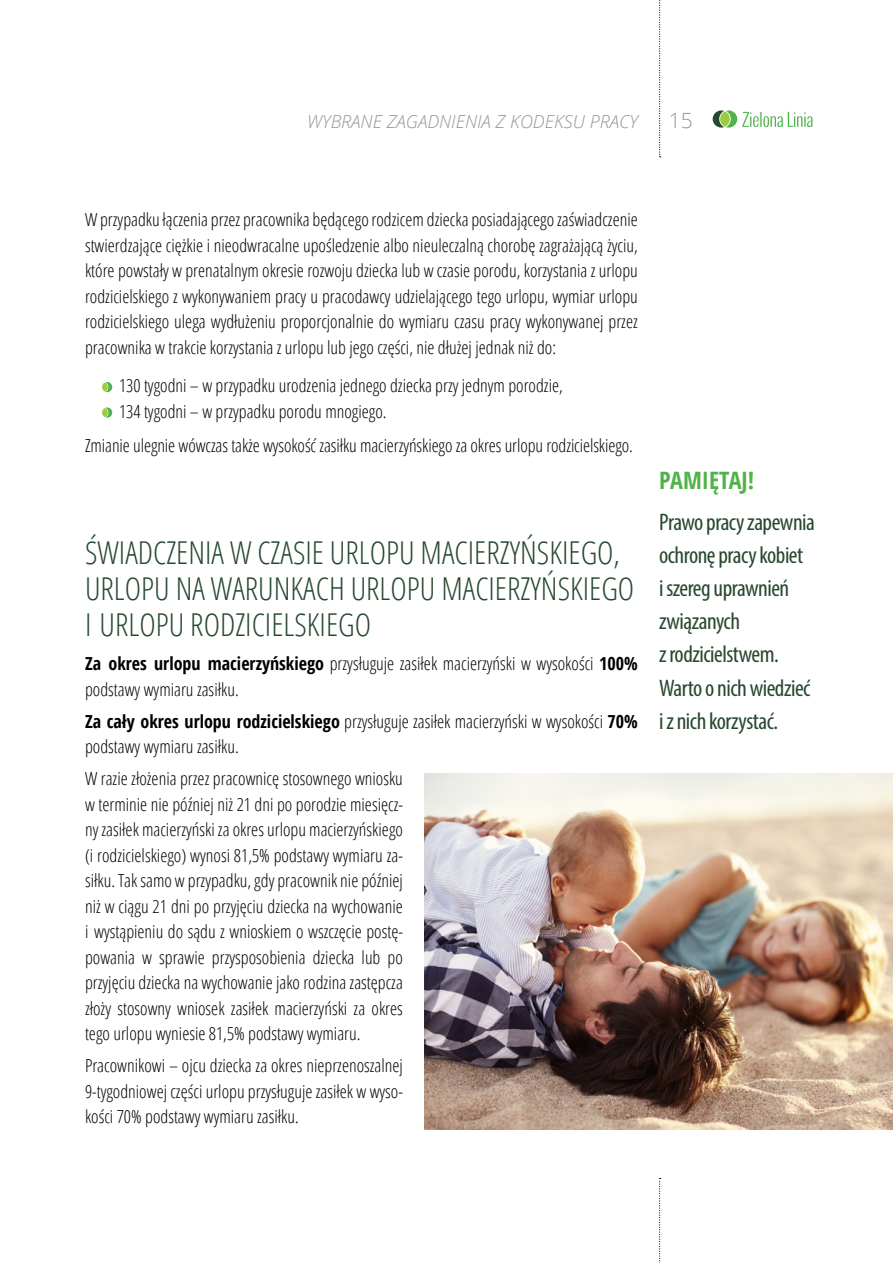
<style>
.page{position:relative;width:893px;height:1263px;background:#fff}
.page>*{position:absolute;margin:0;border:0;box-sizing:border-box;transform-origin:0 0}
.t1{font:300 condensed 31.5px/36px "Open Sans";color:#274830}
.t2{font:condensed 24px/33px "Myriad Pro";letter-spacing:-.02em;color:#274830}
.t3{font:700 condensed 24px "Open Sans";color:#50b249}
.t4{font:300 21px "Open Sans";color:#939598}
.t5{font:300 condensed 18px/25.5px "Open Sans";color:#000;text-align:justify}
.t6{font:italic 300 18px "Open Sans";color:#939598}
.s1{font-weight:700}
</style>
<div class="page">
<svg style="left:713px;top:110px;width:100px;height:18px"></svg>
<svg style="left:102px;top:382px;width:10px;height:10px"></svg>
<svg style="left:102px;top:407px;width:10px;height:11px"></svg>
<img style="left:424px;top:774px;width:469px;height:355px">
<svg style="left:659px;top:1178px;width:2px;height:85px"></svg>
<svg style="left:659px;top:0;width:2px;height:157px"></svg>
<p class="t6" style="left:307px;top:109px;width:332px">WYBRANE ZAGADNIENIA Z KODEKSU PRACY</p>
<p class="t4" style="left:669px;top:106px;width:25px">15</p>
<p class="t5" style="left:85px;top:207px;width:554px">W przypadku łączenia przez pracownika będącego rodzicem dziecka posiadającego zaświadczenie stwierdzające ciężkie i nieodwracalne upośledzenie albo nieuleczalną chorobę zagrażającą życiu, które powstały w prenatalnym okresie rozwoju dziecka lub w czasie porodu, korzystania z urlopu rodzicielskiego z wykonywaniem pracy u pracodawcy udzielającego tego urlopu, wymiar urlopu rodzicielskiego ulega wydłużeniu proporcjonalnie do wymiaru czasu pracy wykonywanej przez pracownika w trakcie korzystania z urlopu lub jego części, nie dłużej jednak niż do:</p>
<p class="t5" style="left:119px;top:372px;width:445px">130 tygodni – w przypadku urodzenia jednego dziecka przy jednym porodzie,<br>134 tygodni – w przypadku porodu mnogiego.</p>
<p class="t5" style="left:85px;top:432px;width:549px">Zmianie ulegnie wówczas także wysokość zasiłku macierzyńskiego za okres urlopu rodzicielskiego.</p>
<h1 class="t1" style="left:85px;top:534px;width:551px">Świadczenia w czasie urlopu macierzyńskiego, urlopu na warunkach urlopu macierzyńskiego i urlopu rodzicielskiego</h1>
<p class="t5" style="left:85px;top:650px;width:554px"><span class="s1">Za okres urlopu macierzyńskiego</span> przysługuje zasiłek macierzyński w wysokości <span class="s1">100% </span>podstawy wymiaru zasiłku.</p>
<p class="t5" style="left:85px;top:708px;width:554px"><span class="s1">Za cały okres urlopu rodzicielskiego</span> przysługuje zasiłek macierzyński w wysokości <span class="s1">70% </span>podstawy wymiaru zasiłku.</p>
<p class="t5" style="left:85px;top:765px;width:319px">W razie złożenia przez pracownicę stosownego wniosku w terminie nie później niż 21 dni po porodzie miesięcz&shy;ny zasiłek macierzyński za okres urlopu macierzyńskiego (i rodzicielskiego) wynosi 81,5% podstawy wymiaru za&shy;siłku. Tak samo w przypadku, gdy pracownik nie później niż w ciągu 21 dni po przyjęciu dziecka na wychowanie i wystąpieniu do sądu z wnioskiem o wszczęcie postę&shy;powania w sprawie przysposobienia dziecka lub po przyjęciu dziecka na wychowanie jako rodzina zastępcza złoży stosowny wniosek zasiłek macierzyński za okres tego urlopu wyniesie 81,5% podstawy wymiaru.</p>
<p class="t5" style="left:85px;top:1052px;width:319px">Pracownikowi – ojcu dziecka za okres nieprzenoszalnej 9-tygodniowej części urlopu przysługuje zasiłek w wyso&shy;kości 70% podstawy wymiaru zasiłku.</p>
<h2 class="t3" style="left:659px;top:463px;width:97px">PAMIĘTAJ!</h2>
<h2 class="t2" style="left:659px;top:506px;width:157px">Prawo pracy zapewnia ochronę pracy kobiet<br>i szereg uprawnień związanych<br>z rodzicielstwem.<br>Warto o nich wiedzieć i z nich korzystać.</h2>
</div>
